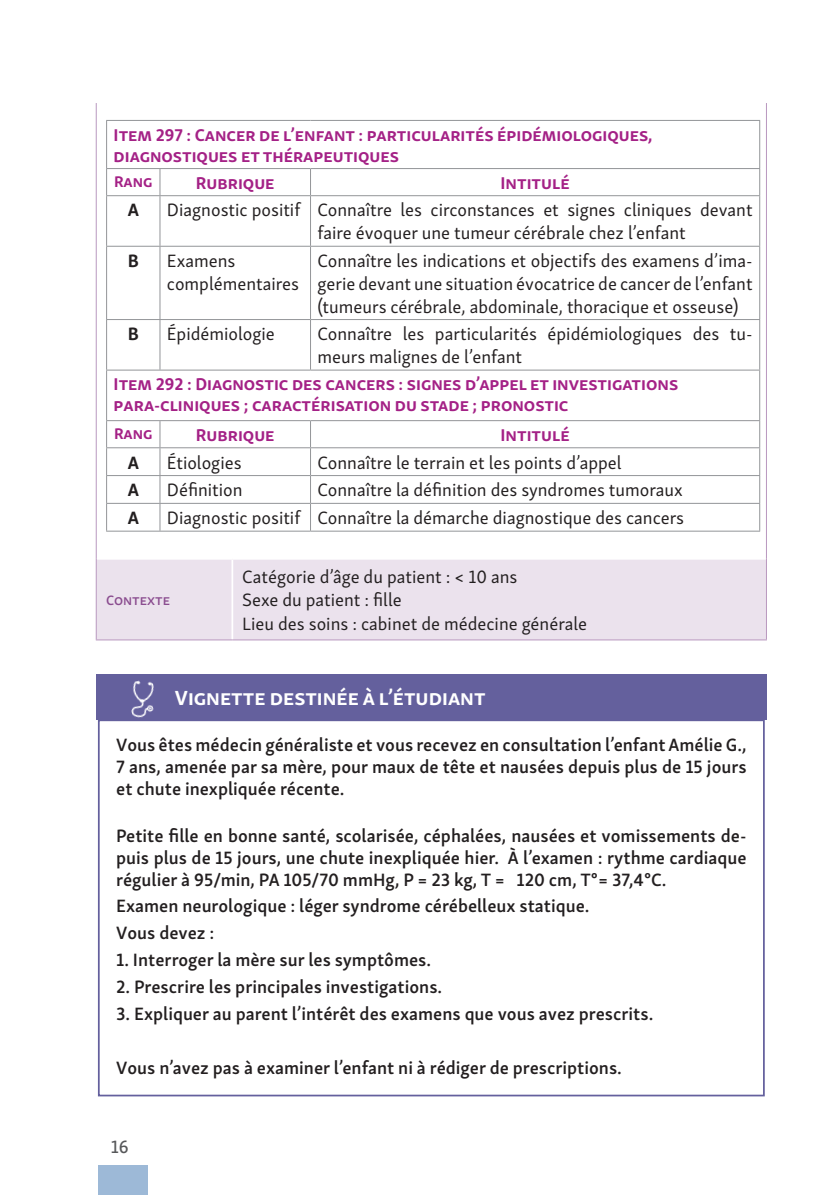
<style>
.page{position:relative;width:823px;height:1195px;background:#fff}
.page>*{position:absolute;margin:0;border:0;box-sizing:border-box;transform-origin:0 0}
.t1{font:700 21px "Skolar Sans Latn";color:#fff}
.t2{font:18.38px/22.8px "Skolar Sans Latn";color:#231f20}
.t3{font:600 18.38px/21.9px "Skolar Sans Latn";color:#231f20;text-align:justify}
.t4{font:700 18.38px "Skolar Sans Latn";color:#231f20}
.t5{font:18.38px "Skolar Sans Latn Me";color:#57585a}
.t6{font:700 17.5px/21px "Skolar Sans Latn";color:#a42186}
.t7{font:700 15.75px "Skolar Sans Latn";color:#a42186}
.t8{font:600 14px "Skolar Sans Latn";color:#8a4c8f}
</style>
<div class="page">
<div style="left:98px;top:1165px;width:49px;height:30px;background:#9db9d7"></div>
<div style="left:96px;top:674px;width:670px;height:46px;background:#64609d"></div>
<div style="left:98px;top:719px;width:666px;height:377px;border:2px solid #64609d"></div>
<div style="left:97px;top:559px;width:669px;height:80px;background:#ebe2ed"></div>
<hr style="left:231px;top:559px;width:2px;height:80px;background:#fff">
<hr style="left:96px;top:103px;width:1px;height:456px;background:#b998bf">
<hr style="left:766px;top:103px;width:1px;height:456px;background:#b998bf">
<hr style="left:96px;top:559px;width:1px;height:80px;background:#b998bf">
<hr style="left:766px;top:559px;width:1px;height:80px;background:#b998bf">
<hr style="left:96px;top:639px;width:136px;height:1px;background:#b998bf">
<hr style="left:232px;top:639px;width:534px;height:1px;background:#b998bf">
<hr style="left:106px;top:120px;width:54px;height:1px;background:#939598">
<hr style="left:106px;top:121px;width:1px;height:47px;background:#939598">
<hr style="left:160px;top:120px;width:150px;height:1px;background:#939598">
<hr style="left:310px;top:120px;width:450px;height:1px;background:#939598">
<hr style="left:759px;top:121px;width:1px;height:47px;background:#939598">
<hr style="left:106px;top:168px;width:54px;height:1px;background:#939598">
<svg style="left:106px;top:169px;width:1px;height:26px"></svg>
<hr style="left:160px;top:168px;width:150px;height:1px;background:#939598">
<svg style="left:159px;top:169px;width:1px;height:26px"></svg>
<hr style="left:310px;top:168px;width:450px;height:1px;background:#939598">
<svg style="left:310px;top:169px;width:1px;height:26px"></svg>
<svg style="left:759px;top:169px;width:1px;height:26px"></svg>
<hr style="left:106px;top:195px;width:54px;height:1px;background:#939598">
<hr style="left:106px;top:196px;width:1px;height:50px;background:#939598">
<hr style="left:160px;top:195px;width:150px;height:1px;background:#939598">
<hr style="left:159px;top:196px;width:1px;height:50px;background:#939598">
<hr style="left:310px;top:195px;width:450px;height:1px;background:#939598">
<hr style="left:310px;top:196px;width:1px;height:50px;background:#939598">
<hr style="left:759px;top:196px;width:1px;height:50px;background:#939598">
<hr style="left:106px;top:246px;width:54px;height:1px;background:#939598">
<hr style="left:106px;top:247px;width:1px;height:72px;background:#939598">
<hr style="left:160px;top:246px;width:150px;height:1px;background:#939598">
<hr style="left:159px;top:247px;width:1px;height:72px;background:#939598">
<hr style="left:310px;top:246px;width:450px;height:1px;background:#939598">
<hr style="left:310px;top:247px;width:1px;height:72px;background:#939598">
<hr style="left:759px;top:247px;width:1px;height:72px;background:#939598">
<hr style="left:106px;top:319px;width:54px;height:1px;background:#939598">
<hr style="left:106px;top:320px;width:1px;height:50px;background:#939598">
<hr style="left:160px;top:319px;width:150px;height:1px;background:#939598">
<hr style="left:159px;top:320px;width:1px;height:50px;background:#939598">
<hr style="left:310px;top:319px;width:450px;height:1px;background:#939598">
<hr style="left:310px;top:320px;width:1px;height:50px;background:#939598">
<hr style="left:759px;top:320px;width:1px;height:50px;background:#939598">
<hr style="left:106px;top:370px;width:54px;height:1px;background:#939598">
<hr style="left:106px;top:370px;width:1px;height:50px;background:#939598">
<hr style="left:160px;top:370px;width:150px;height:1px;background:#939598">
<hr style="left:310px;top:370px;width:450px;height:1px;background:#939598">
<hr style="left:759px;top:370px;width:1px;height:50px;background:#939598">
<hr style="left:106px;top:420px;width:54px;height:1px;background:#939598">
<hr style="left:160px;top:420px;width:150px;height:1px;background:#939598">
<hr style="left:310px;top:420px;width:450px;height:1px;background:#939598">
<hr style="left:106px;top:447px;width:54px;height:1px;background:#939598">
<hr style="left:160px;top:447px;width:150px;height:1px;background:#939598">
<hr style="left:310px;top:447px;width:450px;height:1px;background:#939598">
<hr style="left:106px;top:475px;width:54px;height:1px;background:#939598">
<hr style="left:160px;top:475px;width:150px;height:1px;background:#939598">
<hr style="left:310px;top:475px;width:450px;height:1px;background:#939598">
<hr style="left:106px;top:503px;width:54px;height:1px;background:#939598">
<svg style="left:106px;top:421px;width:1px;height:110px"></svg>
<hr style="left:160px;top:503px;width:150px;height:1px;background:#939598">
<svg style="left:159px;top:421px;width:1px;height:110px"></svg>
<hr style="left:310px;top:503px;width:450px;height:1px;background:#939598">
<svg style="left:310px;top:421px;width:1px;height:110px"></svg>
<svg style="left:759px;top:421px;width:1px;height:110px"></svg>
<hr style="left:106px;top:531px;width:54px;height:1px;background:#939598">
<hr style="left:160px;top:531px;width:150px;height:1px;background:#939598">
<hr style="left:310px;top:531px;width:450px;height:1px;background:#939598">
<img style="left:116px;top:680px;width:54px;height:42px">
<p class="t6" style="left:114px;top:122px;width:540px">Item 297 : Cancer de l’enfant : particularités épidémiologiques, diagnostiques et thérapeutiques</p>
<p class="t7" style="left:114px;top:169px;width:40px">Rang</p>
<p class="t6" style="left:196px;top:171px;width:80px">Rubrique</p>
<p class="t6" style="left:500px;top:171px;width:71px">Intitulé</p>
<p class="t4" style="left:128px;top:195px;width:13px">A</p>
<p class="t2" style="left:317px;top:197px;width:436px;text-indent:-150px">Diagnostic positif Connaître les circonstances et signes cliniques devant faire évoquer une tumeur cérébrale chez l’enfant</p>
<p class="t4" style="left:128px;top:246px;width:13px">B</p>
<p class="t2" style="left:167px;top:248px;width:134px">Examens complémentaires</p>
<p class="t2" style="left:317px;top:248px;width:436px;text-align:justify">Connaître les indications et objectifs des examens d’ima&shy;gerie devant une situation évocatrice de cancer de l’enfant (tumeurs cérébrale, abdominale, thoracique et osseuse)</p>
<p class="t4" style="left:128px;top:319px;width:13px">B</p>
<p class="t2" style="left:167px;top:321px;width:109px">Épidémiologie</p>
<p class="t2" style="left:317px;top:321px;width:436px">Connaître les particularités épidémiologiques des tu&shy;meurs malignes de l’enfant</p>
<p class="t6" style="left:114px;top:372px;width:566px">Item 292 : Diagnostic des cancers : signes d’appel et investigations para-cliniques ; caractérisation du stade ; pronostic</p>
<p class="t7" style="left:114px;top:421px;width:40px">Rang</p>
<p class="t6" style="left:196px;top:423px;width:80px">Rubrique</p>
<p class="t6" style="left:500px;top:423px;width:71px">Intitulé</p>
<p class="t4" style="left:128px;top:447px;width:13px">A</p>
<p class="t2" style="left:167px;top:449px;width:76px">Étiologies</p>
<p class="t2" style="left:317px;top:449px;width:305px">Connaître le terrain et les points d’appel</p>
<p class="t4" style="left:128px;top:475px;width:13px">A</p>
<p class="t2" style="left:167px;top:477px;width:77px">Définition</p>
<p class="t2" style="left:317px;top:477px;width:367px">Connaître la définition des syndromes tumoraux</p>
<p class="t4" style="left:128px;top:503px;width:13px">A</p>
<p class="t2" style="left:167px;top:505px;width:518px">Diagnostic positif Connaître la démarche diagnostique des cancers</p>
<p class="t8" style="left:106px;top:589px;width:65px">Contexte</p>
<p class="t2" style="left:242px;top:563px;width:346px;line-height:23.8px">Catégorie d’âge du patient : &lt; 10 ans<br>Sexe du patient : fille<br>Lieu des soins : cabinet de médecine générale</p>
<p class="t1" style="left:175px;top:680px;width:312px">Vignette destinée à l’étudiant</p>
<p class="t3" style="left:116px;top:732px;width:632px">Vous êtes médecin généraliste et vous recevez en consultation l’enfant Amélie G., 7 ans, amenée par sa mère, pour maux de tête et nausées depuis plus de 15 jours et chute inexpliquée récente.</p>
<p class="t3" style="left:116px;top:823px;width:632px">Petite fille en bonne santé, scolarisée, céphalées, nausées et vomissements de&shy;puis plus de 15 jours, une chute inexpliquée hier. À l’examen : rythme cardiaque régulier à 95/min, PA 105/70 mmHg, P = 23 kg, T = 120 cm, T°= 37,4°C.</p>
<p class="t3" style="left:116px;top:891px;width:475px;line-height:26.8px">Examen neurologique : léger syndrome cérébelleux statique.<br>Vous devez :</p>
<p class="t3" style="left:116px;top:947px;width:316px">1. Interroger la mère sur les symptômes.</p>
<p class="t3" style="left:116px;top:974px;width:327px">2. Prescrire les principales investigations.</p>
<p class="t3" style="left:116px;top:1001px;width:538px">3. Expliquer au parent l’intérêt des examens que vous avez prescrits.</p>
<p class="t3" style="left:116px;top:1054px;width:507px">Vous n’avez pas à examiner l’enfant ni à rédiger de prescriptions.</p>
<p class="t5" style="left:111px;top:1132px;width:19px">16</p>
</div>
